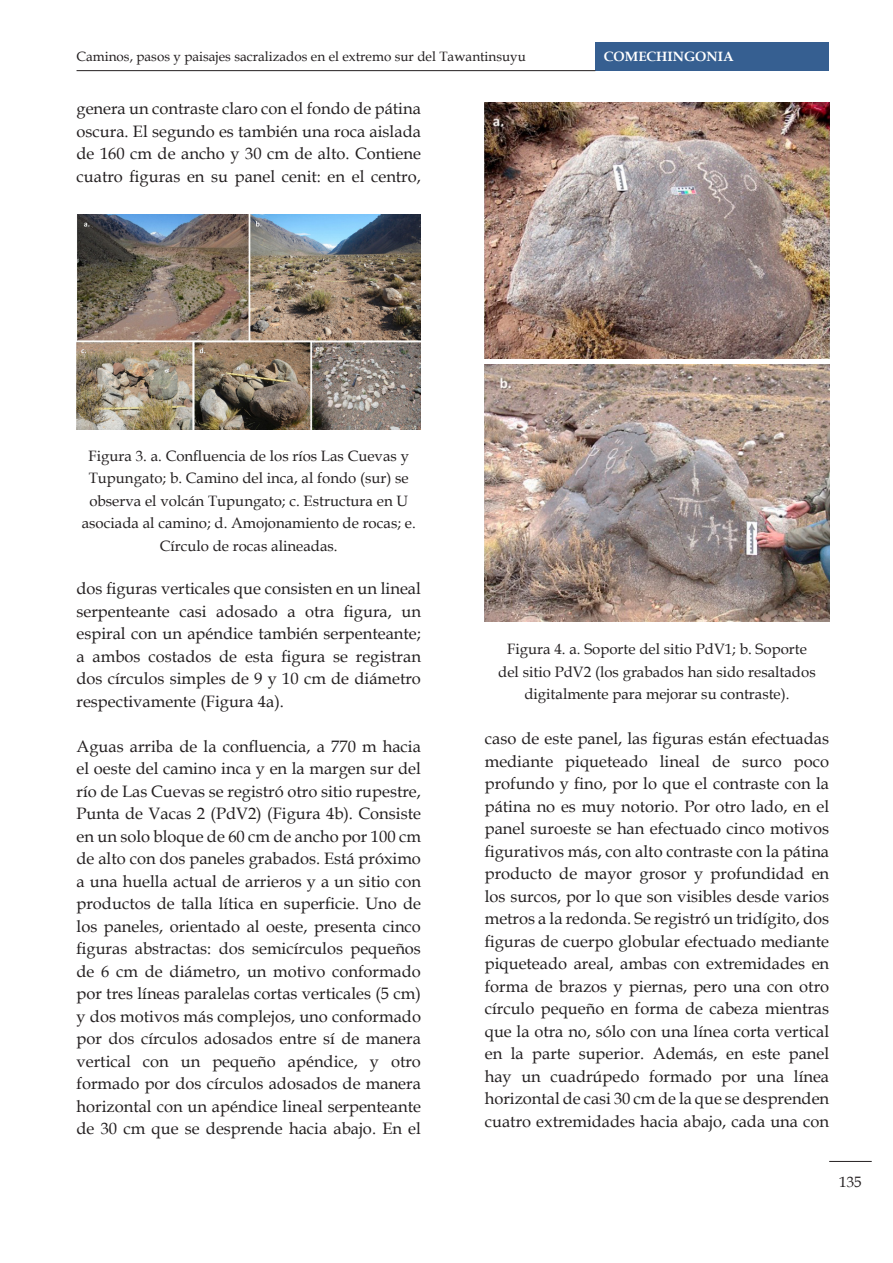
<style>
.page{position:relative;width:893px;height:1263px;background:#fff}
.page>*{position:absolute;margin:0;border:0;box-sizing:border-box;transform-origin:0 0}
.t1{font:16.5px/22.5px "Book Antiqua";color:#231f20;text-align:justify}
.t2{font:15px/22.5px "Book Antiqua";color:#231f20;text-align:center}
.t3{font:13.5px "Book Antiqua";color:#231f20}
.t4{font:700 13.5px "Book Antiqua";color:#fff}
</style>
<div class="page">
<div style="left:595px;top:43px;width:234px;height:28px;background:#365f91"></div>
<hr style="left:77px;top:70px;width:518px;height:1px;background:#231f20">
<hr style="left:829px;top:1161px;width:43px;height:1px;background:#231f20">
<img style="left:77px;top:215px;width:344px;height:214px">
<img style="left:485px;top:102px;width:344px;height:257px">
<img style="left:485px;top:364px;width:344px;height:257px">
<p class="t3" style="left:77px;top:47px;width:451px">Caminos, pasos y paisajes sacralizados en el extremo sur del Tawantinsuyu</p>
<p class="t4" style="left:604px;top:48px;width:131px">COMECHINGONIA</p>
<p class="t1" style="left:77px;top:97px;width:346px">genera un contraste claro con el fondo de pátina oscura. El segundo es también una roca aislada de 160 cm de ancho y 30 cm de alto. Contiene cuatro figuras en su panel cenit: en el centro,</p>
<p class="t2" style="left:82px;top:444px;width:336px">Figura 3. a. Confluencia de los ríos Las Cuevas y Tupungato; b. Camino del inca, al fondo (sur) se observa el volcán Tupungato; c. Estructura en U asociada al camino; d. Amojonamiento de rocas; e.<br>Círculo de rocas alineadas.</p>
<p class="t1" style="left:77px;top:577px;width:346px">dos figuras verticales que consisten en un lineal serpenteante casi adosado a otra figura, un espiral con un apéndice también serpenteante; a ambos costados de esta figura se registran dos círculos simples de 9 y 10 cm de diámetro respectivamente (Figura 4a).</p>
<p class="t1" style="left:77px;top:734px;width:346px">Aguas arriba de la confluencia, a 770 m hacia el oeste del camino inca y en la margen sur del río de Las Cuevas se registró otro sitio rupestre, Punta de Vacas 2 (PdV2) (Figura 4b). Consiste en un solo bloque de 60 cm de ancho por 100 cm de alto con dos paneles grabados. Está próximo a una huella actual de arrieros y a un sitio con productos de talla lítica en superficie. Uno de los paneles, orientado al oeste, presenta cinco figuras abstractas: dos semicírculos pequeños de 6 cm de diámetro, un motivo conformado por tres líneas paralelas cortas verticales (5 cm) y dos motivos más complejos, uno conformado por dos círculos adosados entre sí de manera vertical con un pequeño apéndice, y otro formado por dos círculos adosados de manera horizontal con un apéndice lineal serpenteante de 30 cm que se desprende hacia abajo. En el</p>
<p class="t2" style="left:498px;top:637px;width:319px">Figura 4. a. Soporte del sitio PdV1; b. Soporte del sitio PdV2 (los grabados han sido resaltados digitalmente para mejorar su contraste).</p>
<p class="t1" style="left:485px;top:727px;width:346px">caso de este panel, las figuras están efectuadas mediante piqueteado lineal de surco poco profundo y fino, por lo que el contraste con la pátina no es muy notorio. Por otro lado, en el panel suroeste se han efectuado cinco motivos figurativos más, con alto contraste con la pátina producto de mayor grosor y profundidad en los surcos, por lo que son visibles desde varios metros a la redonda. Se registró un tridígito, dos figuras de cuerpo globular efectuado mediante piqueteado areal, ambas con extremidades en forma de brazos y piernas, pero una con otro círculo pequeño en forma de cabeza mientras que la otra no, sólo con una línea corta vertical en la parte superior. Además, en este panel hay un cuadrúpedo formado por una línea horizontal de casi 30 cm de la que se desprenden cuatro extremidades hacia abajo, cada una con</p>
<p class="t2" style="left:839px;top:1170px;width:24px">135</p>
</div>
